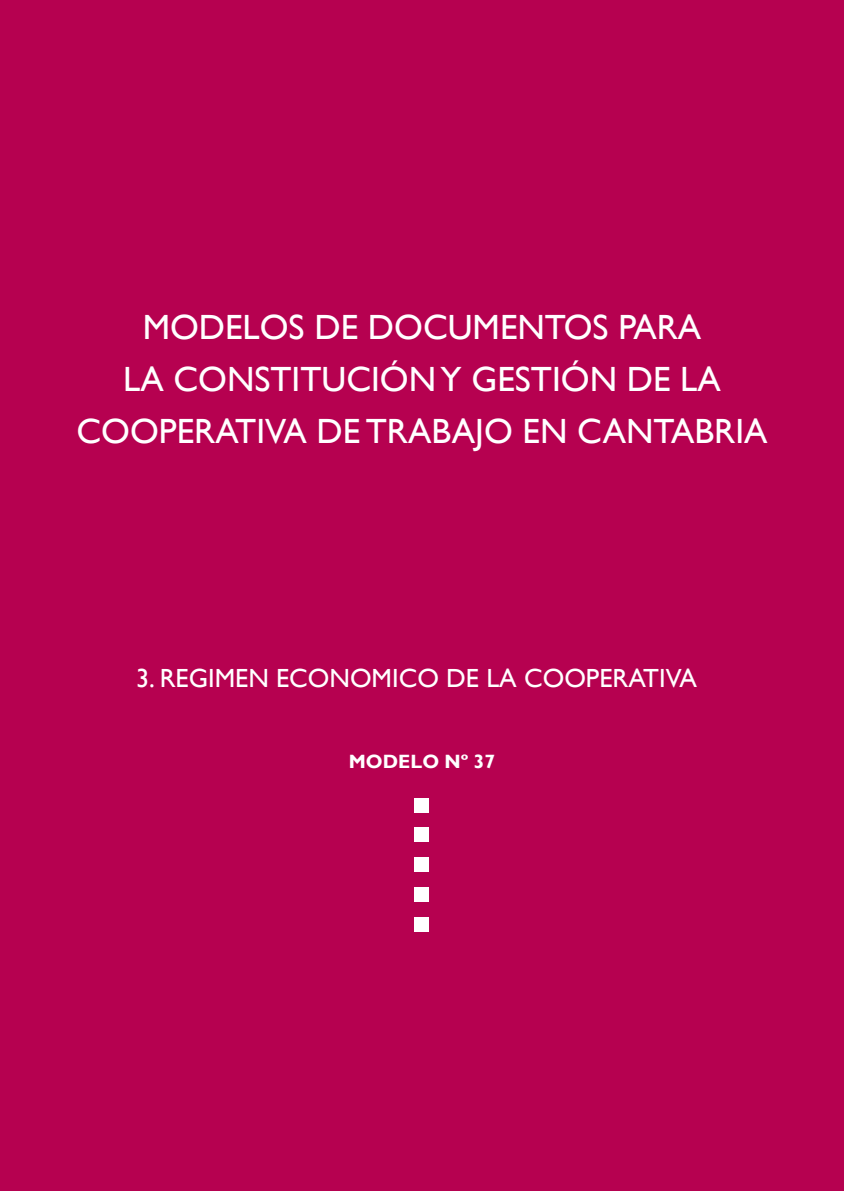
<style>
.page{position:relative;width:844px;height:1191px;background:#fff}
.page>*{position:absolute;margin:0;border:0;box-sizing:border-box;transform-origin:0 0}
.t1{font:35px/51.8px "Gill Sans";color:#fff;text-align:center}
.t2{font:26.25px "Gill Sans";color:#fff}
.t3{font:700 19.25px "Gill Sans";color:#fff}
</style>
<div class="page">
<div style="left:0;top:0;width:843px;height:1191px;background:#b60150"></div>
<div style="left:414px;top:916px;width:15px;height:15px;background:#fff"></div>
<div style="left:414px;top:887px;width:15px;height:15px;background:#fff"></div>
<div style="left:414px;top:857px;width:15px;height:15px;background:#fff"></div>
<div style="left:414px;top:827px;width:15px;height:15px;background:#fff"></div>
<div style="left:414px;top:797px;width:15px;height:15px;background:#fff"></div>
<p class="t1" style="left:76px;top:302px;width:692px">MODELOS DE DOCUMENTOS PARA<br>LA CONSTITUCIÓN Y GESTIÓN DE LA<br>COOPERATIVA DE TRABAJO EN CANTABRIA</p>
<p class="t2" style="left:136px;top:663px;width:562px">3. REGIMEN ECONOMICO DE LA COOPERATIVA</p>
<p class="t3" style="left:349px;top:749px;width:148px">MODELO Nº 37</p>
</div>
